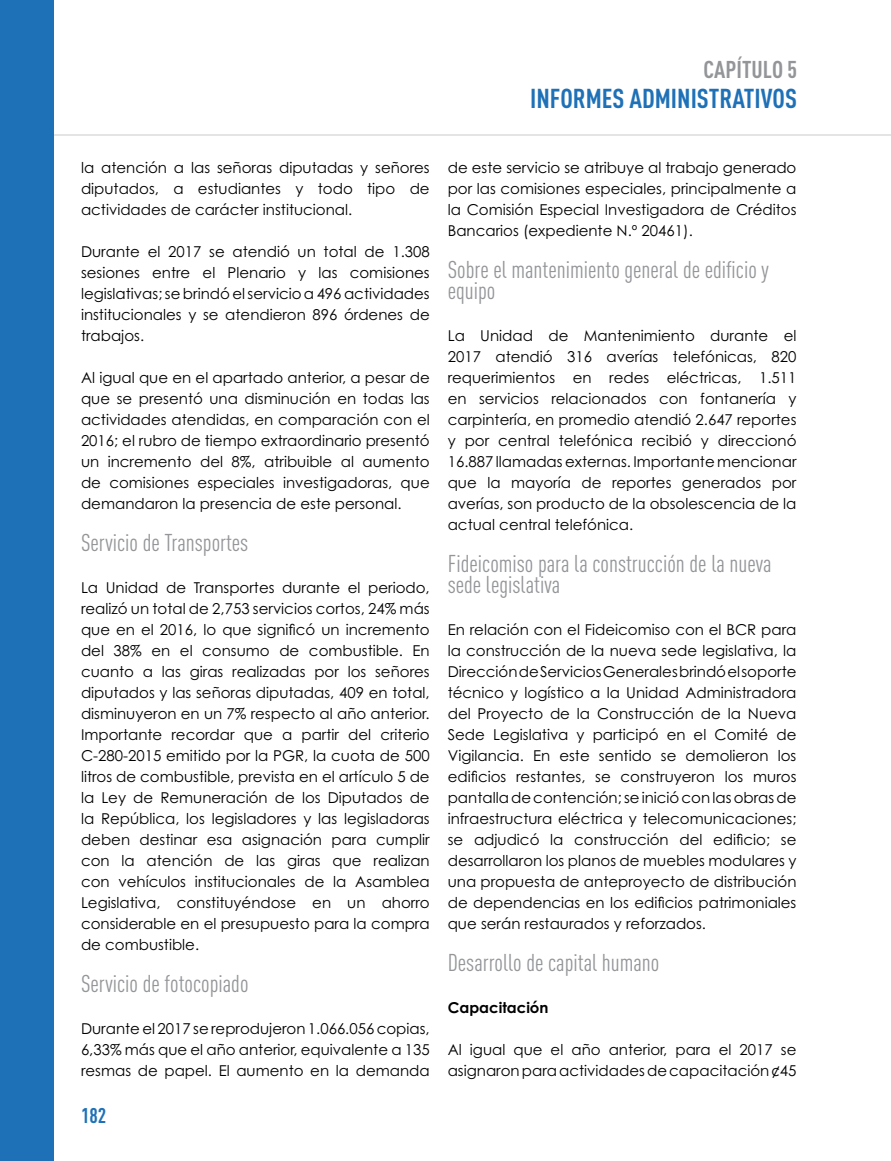
<style>
.page{position:relative;width:891px;height:1161px;background:#fff}
.page>*{position:absolute;margin:0;border:0;box-sizing:border-box;transform-origin:0 0}
.t1{font:700 27px "FFDIN Pro Cond";color:#1f71b7}
.t2{font:24px/21px "FFDIN Pro Cond";color:#939598}
.t3{font:700 24px "FFDIN Pro Cond";color:#939598}
.t4{font:700 21px "FFDIN Pro Cond";color:#1f71b7}
.t5{font:15px/21px "Century Gothic Std";color:#000;text-align:justify}
.t6{font:700 15px "Century Gothic Std";color:#000}
</style>
<div class="page">
<hr style="left:0;top:135px;width:891px;height:1px;background:#939598">
<div style="left:0;top:0;width:54px;height:1161px;background:#1f71b7"></div>
<h2 class="t3" style="left:704px;top:51px;width:95px">CAPÍTULO 5</h2>
<h1 class="t1" style="left:530px;top:78px;width:268px">INFORMES ADMINISTRATIVOS</h1>
<p class="t5" style="left:81px;top:157px;width:350px">la atención a las señoras diputadas y señores diputados, a estudiantes y todo tipo de actividades de carácter institucional.</p>
<p class="t5" style="left:81px;top:241px;width:350px">Durante el 2017 se atendió un total de 1.308 sesiones entre el Plenario y las comisiones legislativas; se brindó el servicio a 496 actividades institucionales y se atendieron 896 órdenes de trabajos.</p>
<p class="t5" style="left:81px;top:367px;width:350px">Al igual que en el apartado anterior, a pesar de que se presentó una disminución en todas las actividades atendidas, en comparación con el 2016; el rubro de tiempo extraordinario presentó un incremento del 8%, atribuible al aumento de comisiones especiales investigadoras, que demandaron la presencia de este personal.</p>
<h2 class="t2" style="left:81px;top:530px;width:169px">Servicio de Transportes</h2>
<p class="t5" style="left:81px;top:577px;width:350px">La Unidad de Transportes durante el periodo, realizó un total de 2,753 servicios cortos, 24% más que en el 2016, lo que significó un incremento del 38% en el consumo de combustible. En cuanto a las giras realizadas por los señores diputados y las señoras diputadas, 409 en total, disminuyeron en un 7% respecto al año anterior.<br>Importante recordar que a partir del criterio C-280-2015 emitido por la PGR, la cuota de 500 litros de combustible, prevista en el artículo 5 de la Ley de Remuneración de los Diputados de la República, los legisladores y las legisladoras deben destinar esa asignación para cumplir con la atención de las giras que realizan con vehículos institucionales de la Asamblea Legislativa, constituyéndose en un ahorro considerable en el presupuesto para la compra de combustible.</p>
<h2 class="t2" style="left:81px;top:971px;width:169px">Servicio de fotocopiado</h2>
<p class="t5" style="left:81px;top:1018px;width:350px">Durante el 2017 se reprodujeron 1.066.056 copias, 6,33% más que el año anterior, equivalente a 135 resmas de papel. El aumento en la demanda</p>
<h3 class="t4" style="left:81px;top:1100px;width:27px">182</h3>
<p class="t5" style="left:448px;top:157px;width:350px">de este servicio se atribuye al trabajo generado por las comisiones especiales, principalmente a la Comisión Especial Investigadora de Créditos Bancarios (expediente N.º 20461).</p>
<h2 class="t2" style="left:448px;top:257px;width:323px">Sobre el mantenimiento general de edificio y equipo</h2>
<p class="t5" style="left:448px;top:325px;width:350px">La Unidad de Mantenimiento durante el 2017 atendió 316 averías telefónicas, 820 requerimientos en redes eléctricas, 1.511 en servicios relacionados con fontanería y carpintería, en promedio atendió 2.647 reportes y por central telefónica recibió y direccionó 16.887 llamadas externas. Importante mencionar que la mayoría de reportes generados por averías, son producto de la obsolescencia de la actual central telefónica.</p>
<h2 class="t2" style="left:448px;top:551px;width:325px">Fideicomiso para la construcción de la nueva sede legislativa</h2>
<p class="t5" style="left:448px;top:619px;width:350px">En relación con el Fideicomiso con el BCR para la construcción de la nueva sede legislativa, la Dirección de Servicios Generales brindó el soporte técnico y logístico a la Unidad Administradora del Proyecto de la Construcción de la Nueva Sede Legislativa y participó en el Comité de Vigilancia. En este sentido se demolieron los edificios restantes, se construyeron los muros pantalla de contención; se inició con las obras de infraestructura eléctrica y telecomunicaciones; se adjudicó la construcción del edificio; se desarrollaron los planos de muebles modulares y una propuesta de anteproyecto de distribución de dependencias en los edificios patrimoniales que serán restaurados y reforzados.</p>
<h2 class="t2" style="left:448px;top:950px;width:213px">Desarrollo de capital humano</h2>
<p class="t6" style="left:448px;top:998px;width:102px">Capacitación</p>
<p class="t5" style="left:448px;top:1039px;width:350px">Al igual que el año anterior, para el 2017 se asignaron para actividades de capacitación ¢45</p>
</div>
